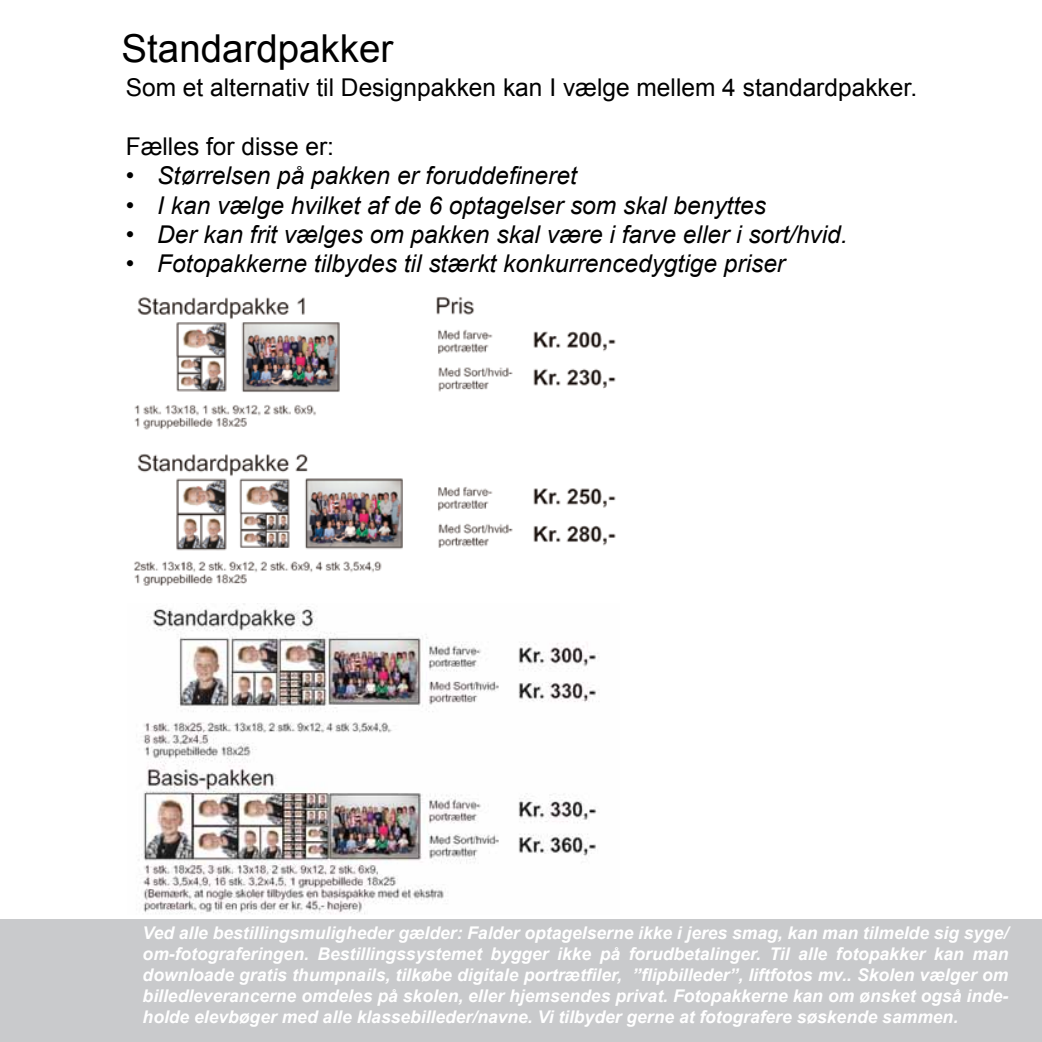
<style>
.page{position:relative;width:1042px;height:1042px;background:#fff}
.page>*{position:absolute;margin:0;border:0;box-sizing:border-box;transform-origin:0 0}
.t1{font:38.5px "Arial";color:#000}
.t2{font:italic 24.5px "Arial";color:#000}
.t3{font:24.5px "Arial";color:#000}
.t4{font:italic 700 17.5px/21px "Arial";color:#fff;text-align:justify}
</style>
<div class="page">
<div style="left:0;top:919px;width:1042px;height:123px;background:#c9cacc"></div>
<img style="left:138px;top:603px;width:460px;height:311px">
<img style="left:134px;top:297px;width:482px;height:289px">
<h1 class="t1" style="left:122px;top:23px;width:273px">Standardpakker</h1>
<h2 class="t3" style="left:126px;top:71px;width:793px">Som et alternativ til Designpakken kan I vælge mellem 4 standardpakker.</h2>
<h2 class="t3" style="left:126px;top:130px;width:210px">Fælles for disse er:</h2>
<h2 class="t2" style="left:126px;top:160px;width:452px">• Størrelsen på pakken er foruddefineret</h2>
<h2 class="t2" style="left:126px;top:189px;width:642px">• I kan vælge hvilket af de 6 optagelser som skal benyttes</h2>
<h2 class="t2" style="left:126px;top:219px;width:723px">• Der kan frit vælges om pakken skal være i farve eller i sort/hvid.</h2>
<h2 class="t2" style="left:126px;top:248px;width:661px">• Fotopakkerne tilbydes til stærkt konkurrencedygtige priser</h2>
<p class="t4" style="left:143px;top:923px;width:867px">Ved alle bestillingsmuligheder gælder: Falder optagelserne ikke i jeres smag, kan man tilmelde sig syge/ om-fotograferingen. Bestillingssystemet bygger ikke på forudbetalinger. Til alle fotopakker kan man downloade gratis thumpnails, tilkøbe digitale portrætfiler, ”flipbilleder”, liftfotos mv.. Skolen vælger om billedleverancerne omdeles på skolen, eller hjemsendes privat. Fotopakkerne kan om ønsket også inde&shy;holde elevbøger med alle klassebilleder/navne. Vi tilbyder gerne at fotografere søskende sammen.</p>
</div>
